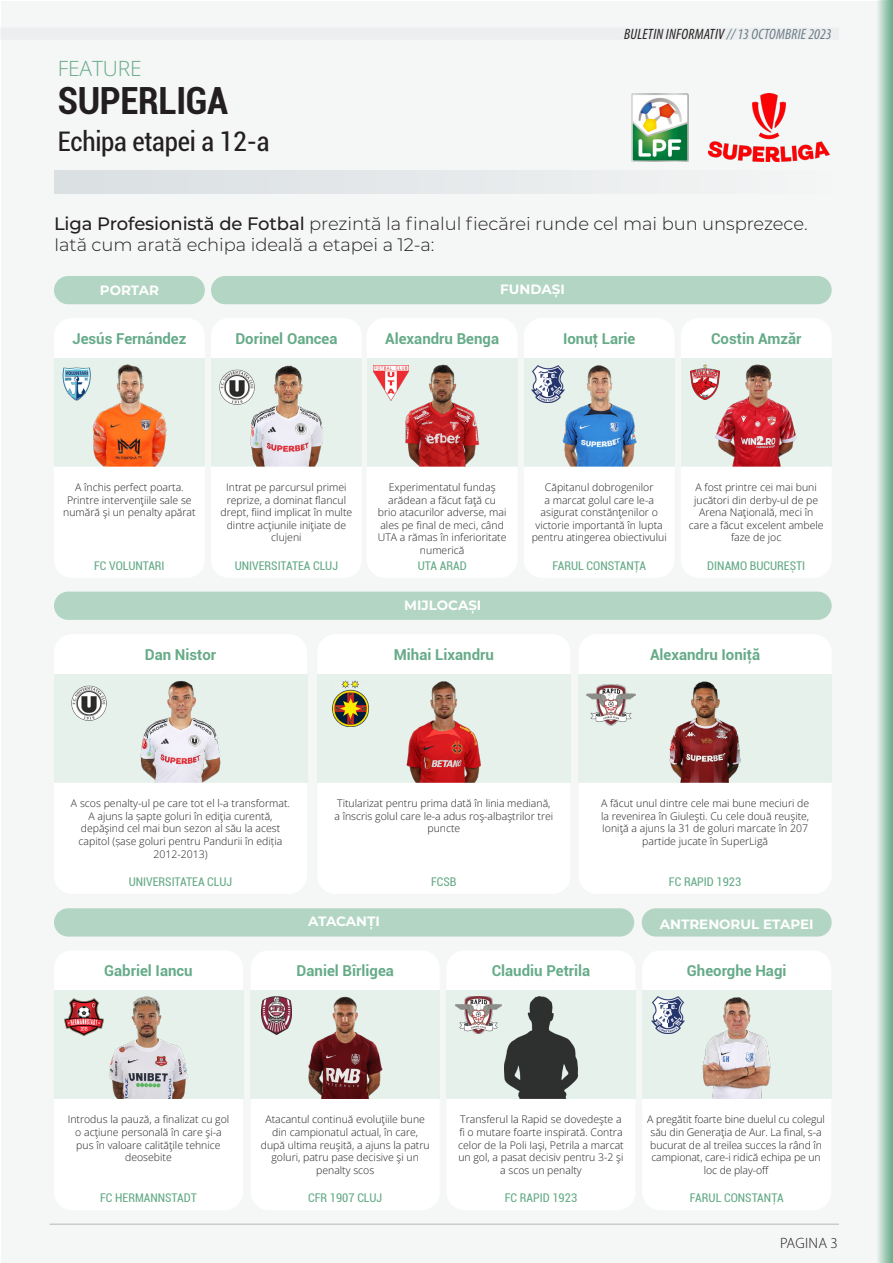
<style>
.page{position:relative;width:893px;height:1263px;background:#fff}
.page>*{position:absolute;margin:0;border:0;box-sizing:border-box;transform-origin:0 0}
.t1{font:700 condensed 37.5px "Roboto";letter-spacing:-.01em;color:#231f20}
.t2{font:condensed 27px "Roboto";letter-spacing:-.01em;color:#231f20}
.t3{font:300 21px "Open Sans";letter-spacing:-.01em;color:#66ab88}
.t4{font:300 18px "Montserrat";letter-spacing:-.005em;color:#231f20}
.t5{font:700 15px "Roboto";color:#66ab88}
.t6{font:italic condensed 15px "Myriad Pro";letter-spacing:.02em;color:#231f20}
.t7{font:300 15px "Myriad Pro";letter-spacing:.02em;color:#231f20}
.t8{font:700 13.5px "Montserrat";color:#fff}
.t9{font:condensed 12px "Roboto";color:#66ab88}
.t10{font:300 10.5px/12.6px "Open Sans";color:#231f20;text-align:center}
.s1{color:#6c7d86}
.s2{font-weight:500}
</style>
<div class="page">
<div style="left:1px;top:1px;width:892px;height:1262px;background:#f5f6f6"></div>
<div style="left:0;top:28px;width:839px;height:12px;background:#eceeef"></div>
<hr style="left:50px;top:1224px;width:789px;height:1px;background:#231f20">
<svg style="left:878px;top:0;width:15px;height:1263px;background:#a4cbb7"></svg>
<div style="left:54px;top:171px;width:785px;height:23px;background:linear-gradient(to right,#d9dfe1,#f4f5f5)"></div>
<img style="left:631px;top:94px;width:58px;height:67px">
<img style="left:708px;top:94px;width:122px;height:67px">
<div style="left:54px;top:276px;width:151px;height:28px;background:#b3d5c4;border-radius:14px"></div>
<div style="left:642px;top:908px;width:190px;height:28px;background:#b3d5c4;border-radius:14px"></div>
<div style="left:211px;top:276px;width:621px;height:28px;background:#b3d5c4;border-radius:14px"></div>
<div style="left:54px;top:592px;width:778px;height:28px;background:#b3d5c4;border-radius:14px"></div>
<div style="left:54px;top:908px;width:580px;height:28px;background:#b3d5c4;border-radius:14px"></div>
<img style="left:54px;top:358px;width:151px;height:109px">
<img style="left:211px;top:358px;width:307px;height:109px">
<svg style="left:524px;top:358px;width:151px;height:109px"></svg>
<img style="left:681px;top:358px;width:151px;height:109px">
<img style="left:59px;top:361px;width:35px;height:40px">
<svg style="left:54px;top:674px;width:253px;height:109px"></svg>
<svg style="left:317px;top:674px;width:253px;height:109px"></svg>
<svg style="left:579px;top:674px;width:253px;height:109px"></svg>
<img style="left:70px;top:680px;width:39px;height:43px">
<img style="left:332px;top:680px;width:37px;height:46px">
<img style="left:587px;top:685px;width:48px;height:40px">
<svg style="left:54px;top:990px;width:189px;height:109px"></svg>
<svg style="left:251px;top:990px;width:189px;height:109px"></svg>
<svg style="left:446px;top:990px;width:189px;height:109px"></svg>
<svg style="left:642px;top:990px;width:189px;height:109px"></svg>
<img style="left:65px;top:997px;width:39px;height:39px">
<img style="left:262px;top:996px;width:29px;height:38px">
<img style="left:456px;top:996px;width:46px;height:38px">
<img style="left:651px;top:996px;width:33px;height:37px">
<img style="left:217px;top:364px;width:39px;height:44px">
<img style="left:374px;top:366px;width:35px;height:35px">
<img style="left:532px;top:366px;width:32px;height:36px">
<img style="left:690px;top:364px;width:29px;height:35px">
<p class="t3" style="left:58px;top:54px;width:85px">FEATURE</p>
<p class="t1" style="left:58px;top:74px;width:172px">SUPERLIGA</p>
<p class="t2" style="left:58px;top:123px;width:213px">Echipa etapei a 12-a</p>
<p class="t6" style="left:624px;top:25px;width:209px">BULETIN INFORMATIV <span class="s1">// 13 OCTOMBRIE 2023</span></p>
<p class="t4" style="left:54px;top:211px;width:755px"><span class="s2">Liga Profesionistă de Fotbal</span> prezintă la finalul fiecărei runde cel mai bun unsprezece.</p>
<p class="t4" style="left:54px;top:233px;width:382px">Iată cum arată echipa ideală a etapei a 12-a:</p>
<p class="t8" style="left:100px;top:281px;width:61px">PORTAR</p>
<p class="t8" style="left:500px;top:279px;width:66px">FUNDAȘI</p>
<p class="t5" style="left:72px;top:328px;width:116px">Jesús Fernández</p>
<p class="t5" style="left:235px;top:328px;width:104px">Dorinel Oancea</p>
<p class="t5" style="left:385px;top:328px;width:115px">Alexandru Benga</p>
<p class="t5" style="left:563px;top:328px;width:74px">Ionuţ Larie</p>
<p class="t5" style="left:711px;top:328px;width:92px">Costin Amzăr</p>
<p class="t10" style="left:63px;top:481px;width:134px">A închis perfect poarta.<br>Printre intervenţiile sale se numără şi un penalty apărat</p>
<p class="t10" style="left:221px;top:481px;width:133px">Intrat pe parcursul primei reprize, a dominat flancul drept, fiind implicat în multe dintre acţiunile iniţiate de clujeni</p>
<p class="t10" style="left:378px;top:481px;width:130px">Experimentatul fundaş arădean a făcut faţă cu brio atacurilor adverse, mai ales pe final de meci, când<br>UTA a rămas în inferioritate numerică</p>
<p class="t10" style="left:532px;top:481px;width:136px">Căpitanul dobrogenilor<br>a marcat golul care le-a asigurat constănţenilor o victorie importantă în lupta pentru atingerea obiectivului</p>
<p class="t10" style="left:689px;top:481px;width:136px">A fost printre cei mai buni jucători din derby-ul de pe<br>Arena Naţională, meci în care a făcut excelent ambele faze de joc</p>
<p class="t9" style="left:94px;top:557px;width:72px">FC VOLUNTARI</p>
<p class="t9" style="left:235px;top:557px;width:105px">UNIVERSITATEA CLUJ</p>
<p class="t9" style="left:418px;top:557px;width:50px">UTA ARAD</p>
<p class="t9" style="left:552px;top:557px;width:95px">FARUL CONSTANȚŢA</p>
<p class="t9" style="left:707px;top:557px;width:100px">DINAMO BUCUREȘTI</p>
<p class="t8" style="left:404px;top:595px;width:79px">MIJLOCAȘI</p>
<p class="t5" style="left:145px;top:644px;width:73px">Dan Nistor</p>
<p class="t5" style="left:394px;top:644px;width:102px">Mihai Lixandru</p>
<p class="t5" style="left:650px;top:644px;width:112px">Alexandru Ioniţă</p>
<p class="t10" style="left:71px;top:797px;width:221px">A scos penalty-ul pe care tot el l-a transformat.<br>A ajuns la șapte goluri în ediţia curentă, depăşind cel mai bun sezon al său la acest capitol (șase goluri pentru Pandurii în ediția 2012-2013)</p>
<p class="t10" style="left:334px;top:797px;width:220px">Titularizat pentru prima dată în linia mediană, a înscris golul care le-a adus roş-albaştrilor trei puncte</p>
<p class="t10" style="left:601px;top:797px;width:210px">A făcut unul dintre cele mai bune meciuri de la revenirea în Giuleşti. Cu cele două reuşite, Ioniţă a ajuns la 31 de goluri marcate în 207 partide jucate în SuperLigă</p>
<p class="t9" style="left:129px;top:873px;width:105px">UNIVERSITATEA CLUJ</p>
<p class="t9" style="left:431px;top:873px;width:27px">FCSB</p>
<p class="t9" style="left:669px;top:873px;width:74px">FC RAPID 1923</p>
<p class="t8" style="left:308px;top:912px;width:73px">ATACANȚI</p>
<p class="t8" style="left:660px;top:914px;width:155px">ANTRENORUL ETAPEI</p>
<p class="t5" style="left:104px;top:960px;width:90px">Gabriel Iancu</p>
<p class="t5" style="left:297px;top:960px;width:99px">Daniel Bîrligea</p>
<p class="t5" style="left:492px;top:960px;width:100px">Claudiu Petrila</p>
<p class="t5" style="left:687px;top:960px;width:101px">Gheorghe Hagi</p>
<p class="t10" style="left:68px;top:1113px;width:163px">Introdus la pauză, a finalizat cu gol o acţiune personală în care şi-a pus în valoare calităţile tehnice deosebite</p>
<p class="t10" style="left:261px;top:1113px;width:170px">Atacantul continuă evoluţiile bune din campionatul actual, în care, după ultima reuşită, a ajuns la patru goluri, patru pase decisive şi un penalty scos</p>
<p class="t10" style="left:458px;top:1113px;width:167px">Transferul la Rapid se dovedeşte a fi o mutare foarte inspirată. Contra celor de la Poli Iaşi, Petrila a marcat un gol, a pasat decisiv pentru 3-2 şi a scos un penalty</p>
<p class="t10" style="left:647px;top:1113px;width:179px">A pregătit foarte bine duelul cu colegul său din Generaţia de Aur. La final, s-a bucurat de al treilea succes la rând în campionat, care-i ridică echipa pe un loc de play-off</p>
<p class="t9" style="left:100px;top:1189px;width:98px">FC HERMANNSTADT</p>
<p class="t9" style="left:308px;top:1189px;width:76px">CFR 1907 CLUJ</p>
<p class="t9" style="left:505px;top:1189px;width:74px">FC RAPID 1923</p>
<p class="t9" style="left:690px;top:1189px;width:95px">FARUL CONSTANȚŢA</p>
<p class="t7" style="left:780px;top:1234px;width:59px">PAGINA 3</p>
</div>
